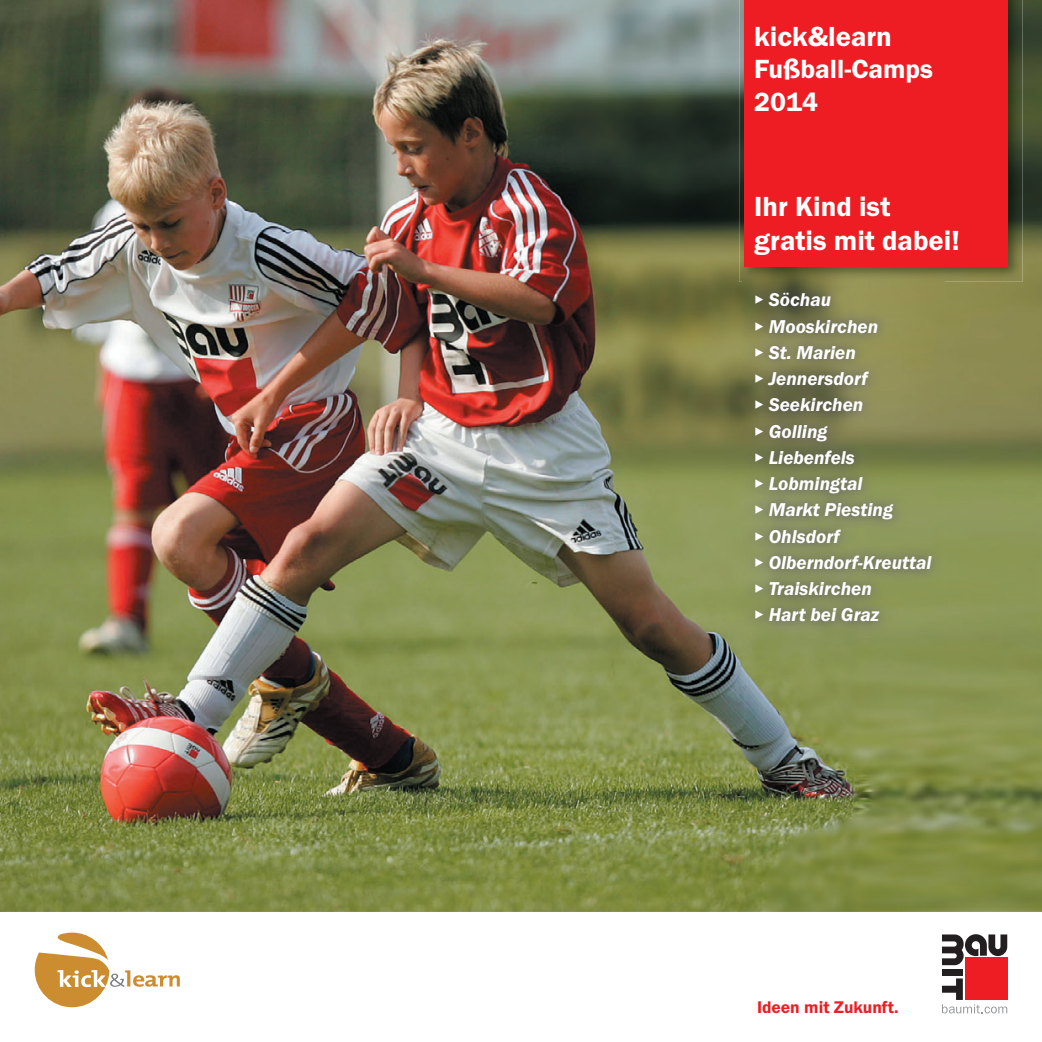
<style>
.page{position:relative;width:1042px;height:1042px;background:#fff}
.page>*{position:absolute;margin:0;border:0;box-sizing:border-box;transform-origin:0 0}
.t1{font:28.53px/34.3px "BM Franklin Gothic URW Dem";color:#fff}
.t2{font:27.3px/32.7px "BM Franklin Gothic URW Dem";color:#fff}
.t3{font:19.25px/26.2px "BM Franklin Gothic URW Dem Ita";color:#fff}
.t4{font:17.5px "BM Franklin Gothic URW Dem";color:#ee1d23}
</style>
<div class="page">
<img style="left:0;top:0;width:1042px;height:912px">
<svg style="left:35px;top:932px;width:145px;height:75px"></svg>
<img style="left:739px;top:0;width:283px;height:282px">
<div style="left:744px;top:0;width:263px;height:266px;background:#ee1d23"></div>
<div style="left:942px;top:969px;width:21px;height:7px;background:#231f20"></div>
<div style="left:965px;top:958px;width:42px;height:42px;background:#ee1d23"></div>
<svg style="left:942px;top:934px;width:65px;height:31px"></svg>
<svg style="left:942px;top:978px;width:65px;height:35px"></svg>
<img style="left:742px;top:280px;width:202px;height:355px">
<h1 class="t1" style="left:754px;top:19px;width:139px">kick&amp;learn</h1>
<h2 class="t2" style="left:754px;top:53px;width:180px">Fußball-Camps<br>2014</h2>
<h1 class="t1" style="left:754px;top:190px;width:207px">Ihr Kind ist gratis mit dabei!</h1>
<p class="t3" style="left:754px;top:287px;width:179px">▸ Söchau<br>▸ Mooskirchen<br>▸ St. Marien<br>▸ Jennersdorf<br>▸ Seekirchen<br>▸ Golling<br>▸ Liebenfels<br>▸ Lobmingtal<br>▸ Markt Piesting<br>▸ Ohlsdorf<br>▸ Olberndorf-Kreuttal ▸ Traiskirchen<br>▸ Hart bei Graz</p>
<p class="t4" style="left:757px;top:997px;width:143px">Ideen mit Zukunft.</p>
</div>
